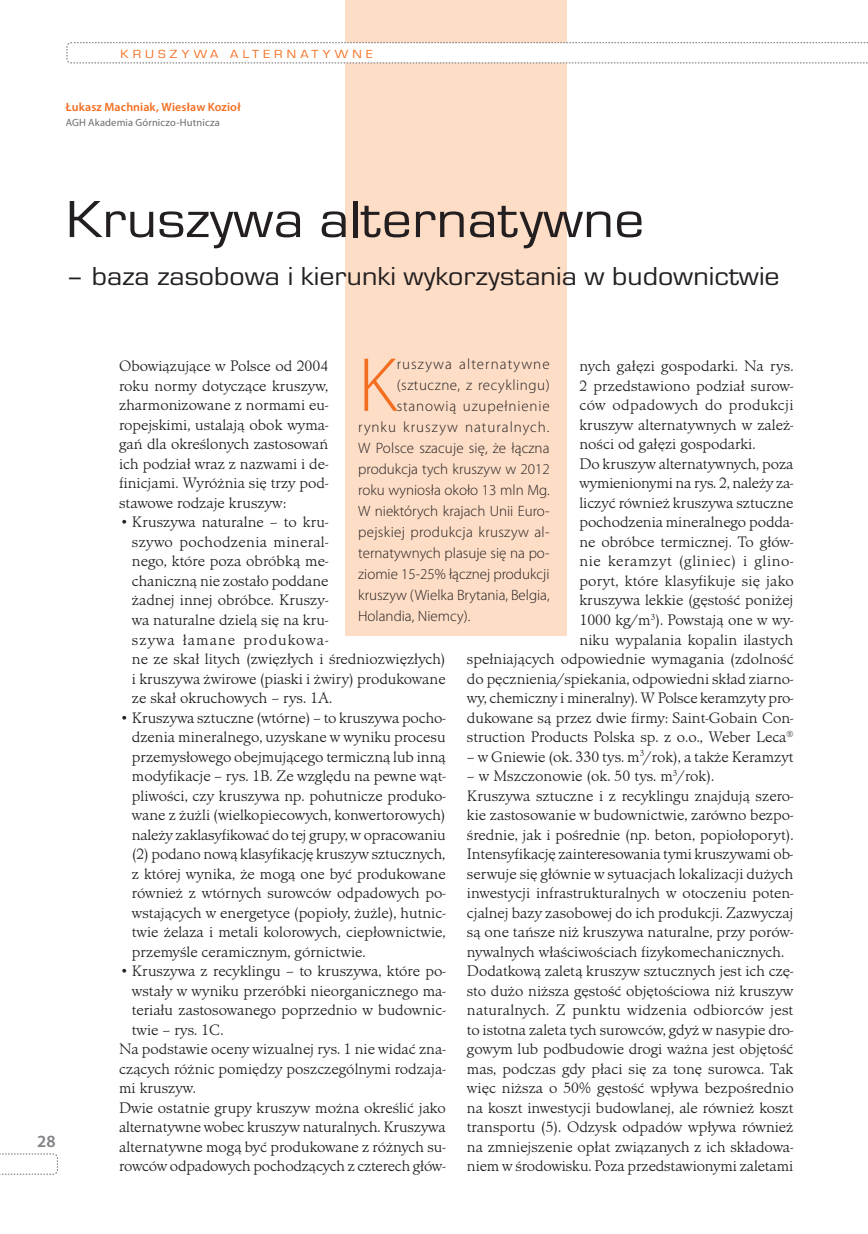
<style>
.page{position:relative;width:868px;height:1234px;background:#fff}
.page>*{position:absolute;margin:0;border:0;box-sizing:border-box;transform-origin:0 0}
.t1{font:300 77.25px "Myriad Pro";color:#f36e21}
.t2{font:54px "Eurostile TCE";color:#231f20;scale:1.11 1}
.t3{font:27px "Eurostile TCE";color:#231f20;scale:1.11 1}
.t4{font:600 17.1px "Myriad Pro";color:#808285}
.t5{font:300 15.75px/19.5px "Minister TCE";color:#231f20;text-align:justify}
.t6{font:300 15.75px "Minister TCE";letter-spacing:.04em;color:#231f20}
.t7{font:300 15.75px "Minister TCE";letter-spacing:.025em;color:#231f20}
.t8{font:300 15px "Myriad Pro";letter-spacing:.01em;color:#231f20}
.t9{font:300 15px "Myriad Pro";letter-spacing:.065em;color:#231f20}
.t10{font:300 15px "Myriad Pro";letter-spacing:.035em;color:#231f20}
.t11{font:300 15px "Myriad Pro";letter-spacing:.055em;color:#231f20}
.t12{font:300 15px "Myriad Pro";letter-spacing:.07em;color:#231f20}
.t13{font:12.15px "Eurostile TCE";letter-spacing:.31em;color:#f36e21;scale:1.11 1}
.t14{font:600 12px "Myriad Pro";letter-spacing:.01em;color:#f36e21}
.t15{font:10.5px "Myriad Pro";letter-spacing:.015em;color:#6c6d70}
</style>
<div class="page">
<div style="left:346px;top:0;width:221px;height:635px;background:#fdddc6"></div>
<svg style="left:0;top:1153px;width:58px;height:21px"></svg>
<svg style="left:67px;top:42px;width:801px;height:22px"></svg>
<p class="t13" style="left:120px;top:47px;width:229px">kruszywa alternatywne</p>
<p class="t14" style="left:66px;top:100px;width:176px">Łukasz Machniak, Wiesław Kozioł</p>
<p class="t15" style="left:66px;top:117px;width:155px">AGH Akademia Górniczo-Hutnicza</p>
<h2 class="t2" style="left:66px;top:190px;width:522px">Kruszywa alternatywne</h2>
<h3 class="t3" style="left:66px;top:261px;width:644px">– baza zasobowa i kierunki wykorzystania w budownictwie</h3>
<p class="t4" style="left:37px;top:1131px;width:20px">28</p>
<h1 class="t1" style="left:358px;top:342px;width:40px">K</h1>
<p class="t12" style="left:396px;top:355px;width:154px">ruszywa alternatywne</p>
<p class="t5" style="left:579px;top:356px;width:215px">nych gałęzi gospodarki. Na rys.</p>
<p class="t5" style="left:579px;top:376px;width:215px">2 przedstawiono podział surow-</p>
<p class="t7" style="left:579px;top:396px;width:215px">ców odpadowych do produkcji</p>
<p class="t5" style="left:579px;top:415px;width:215px">kruszyw alternatywnych w zależ-</p>
<p class="t5" style="left:579px;top:434px;width:178px">ności od gałęzi gospodarki.</p>
<p class="t5" style="left:579px;top:454px;width:215px">Do kruszyw alternatywnych, poza</p>
<p class="t5" style="left:579px;top:473px;width:215px">wymienionymi na rys. 2, należy za-</p>
<p class="t5" style="left:579px;top:493px;width:215px">liczyć również kruszywa sztuczne</p>
<p class="t5" style="left:579px;top:512px;width:215px">pochodzenia mineralnego podda-</p>
<p class="t5" style="left:579px;top:532px;width:215px">ne obróbce termicznej. To głów-</p>
<p class="t6" style="left:579px;top:552px;width:215px">nie keramzyt (gliniec) i glino-</p>
<p class="t5" style="left:579px;top:571px;width:216px">poryt, które klasyfikuje się jako</p>
<p class="t5" style="left:579px;top:590px;width:215px">kruszywa lekkie (gęstość poniżej</p>
<p class="t5" style="left:579px;top:610px;width:215px">1000 kg/m<sup>3</sup>). Powstają one w wy-</p>
<p class="t5" style="left:579px;top:629px;width:215px">niku wypalania kopalin ilastych</p>
<p class="t5" style="left:467px;top:649px;width:328px">spełniających odpowiednie wymagania (zdolność</p>
<p class="t5" style="left:467px;top:668px;width:328px">do pęcznienia/spiekania, odpowiedni skład ziarno-</p>
<p class="t5" style="left:467px;top:688px;width:328px">wy, chemiczny i mineralny). W Polsce keramzyty pro-</p>
<p class="t5" style="left:467px;top:707px;width:328px">dukowane są przez dwie firmy: Saint-Gobain Con-</p>
<p class="t5" style="left:467px;top:727px;width:328px">struction Products Polska sp. z o.o., Weber Leca<sup>®</sup></p>
<p class="t5" style="left:467px;top:746px;width:328px">– w Gniewie (ok. 330 tys. m<sup>3</sup>/rok), a także Keramzyt</p>
<p class="t5" style="left:467px;top:766px;width:328px;text-align:left">– w Mszczonowie (ok. 50 tys. m<sup>3</sup>/rok).<br>Kruszywa sztuczne i z recyklingu znajdują szero&shy;kie zastosowanie w budownictwie, zarówno bezpo&shy;średnie, jak i pośrednie (np. beton, popiołoporyt).<br>Intensyfikację zainteresowania tymi kruszywami ob&shy;serwuje się głównie w sytuacjach lokalizacji dużych inwestycji infrastrukturalnych w otoczeniu poten&shy;cjalnej bazy zasobowej do ich produkcji. Zazwyczaj są one tańsze niż kruszywa naturalne, przy porów&shy;nywalnych właściwościach fizykomechanicznych.<br>Dodatkową zaletą kruszyw sztucznych jest ich czę&shy;sto dużo niższa gęstość objętościowa niż kruszyw naturalnych. Z punktu widzenia odbiorców jest to istotna zaleta tych surowców, gdyż w nasypie dro&shy;gowym lub podbudowie drogi ważna jest objętość mas, podczas gdy płaci się za tonę surowca. Tak więc niższa o 50% gęstość wpływa bezpośrednio na koszt inwestycji budowlanej, ale również koszt transportu (5). Odzysk odpadów wpływa również na zmniejszenie opłat związanych z ich składowa&shy;niem w środowisku. Poza przedstawionymi zaletami</p>
<p class="t5" style="left:119px;top:356px;width:211px">Obowiązujące w Polsce od 2004 roku normy dotyczące kruszyw, zharmonizowane z normami eu&shy;ropejskimi, ustalają obok wyma&shy;gań dla określonych zastosowań ich podział wraz z nazwami i de&shy;finicjami. Wyróżnia się trzy pod&shy;stawowe rodzaje kruszyw:</p>
<p class="t5" style="left:132px;top:512px;width:315px;text-align:left;text-indent:-13px">•Kruszywa naturalne – to kru-<br>szywo pochodzenia mineral-<br>nego, które poza obróbką me-<br>chaniczną nie zostało poddane<br>żadnej innej obróbce. Kruszy-<br>wa naturalne dzielą się na kru-<br>szywa łamane produkowa-<br>ne ze skał litych (zwięzłych i średniozwięzłych) i kruszywa żwirowe (piaski i żwiry) produkowane ze skał okruchowych – rys. 1A.</p>
<p class="t5" style="left:132px;top:707px;width:315px;text-indent:-13px">•Kruszywa sztuczne (wtórne) – to kruszywa pocho&shy;dzenia mineralnego, uzyskane w wyniku procesu przemysłowego obejmującego termiczną lub inną modyfikacje – rys. 1B. Ze względu na pewne wąt&shy;pliwości, czy kruszywa np. pohutnicze produko&shy;wane z żużli (wielkopiecowych, konwertorowych) należy zaklasyfikować do tej grupy, w opracowaniu (2) podano nową klasyfikację kruszyw sztucznych, z której wynika, że mogą one być produkowane również z wtórnych surowców odpadowych po&shy;wstających w energetyce (popioły, żużle), hutnic&shy;twie żelaza i metali kolorowych, ciepłownictwie, przemyśle ceramicznym, górnictwie.</p>
<p class="t5" style="left:119px;top:961px;width:328px">•Kruszywa z recyklingu – to kruszywa, które po-</p>
<p class="t5" style="left:132px;top:980px;width:315px">wstały w wyniku przeróbki nieorganicznego ma-</p>
<p class="t5" style="left:132px;top:1000px;width:315px">teriału zastosowanego poprzednio w budownic-</p>
<p class="t5" style="left:132px;top:1019px;width:93px">twie – rys. 1C.</p>
<p class="t5" style="left:119px;top:1039px;width:328px">Na podstawie oceny wizualnej rys. 1 nie widać zna-</p>
<p class="t5" style="left:119px;top:1058px;width:328px">czących różnic pomiędzy poszczególnymi rodzaja-</p>
<p class="t5" style="left:119px;top:1078px;width:78px">mi kruszyw.</p>
<p class="t5" style="left:119px;top:1097px;width:328px">Dwie ostatnie grupy kruszyw można określić jako</p>
<p class="t5" style="left:119px;top:1117px;width:328px">alternatywne wobec kruszyw naturalnych. Kruszywa</p>
<p class="t5" style="left:119px;top:1136px;width:328px">alternatywne mogą być produkowane z różnych su-</p>
<p class="t5" style="left:119px;top:1156px;width:328px">rowców odpadowych pochodzących z czterech głów-</p>
<p class="t10" style="left:396px;top:376px;width:154px">(sztuczne, z recyklingu)</p>
<p class="t11" style="left:396px;top:397px;width:154px">stanowią uzupełnienie</p>
<p class="t9" style="left:358px;top:418px;width:193px">rynku kruszyw naturalnych.</p>
<p class="t8" style="left:358px;top:439px;width:193px">W Polsce szacuje się, że łączna</p>
<p class="t8" style="left:358px;top:460px;width:193px">produkcja tych kruszyw w 2012</p>
<p class="t8" style="left:358px;top:481px;width:193px">roku wyniosła około 13 mln Mg.</p>
<p class="t8" style="left:358px;top:502px;width:193px">W niektórych krajach Unii Euro-</p>
<p class="t8" style="left:358px;top:523px;width:193px">pejskiej produkcja kruszyw al-</p>
<p class="t8" style="left:358px;top:544px;width:193px">ternatywnych plasuje się na po-</p>
<p class="t8" style="left:358px;top:565px;width:193px">ziomie 15-25% łącznej produkcji</p>
<p class="t8" style="left:358px;top:586px;width:193px">kruszyw (Wielka Brytania, Belgia,</p>
<p class="t8" style="left:358px;top:607px;width:114px">Holandia, Niemcy).</p>
</div>
